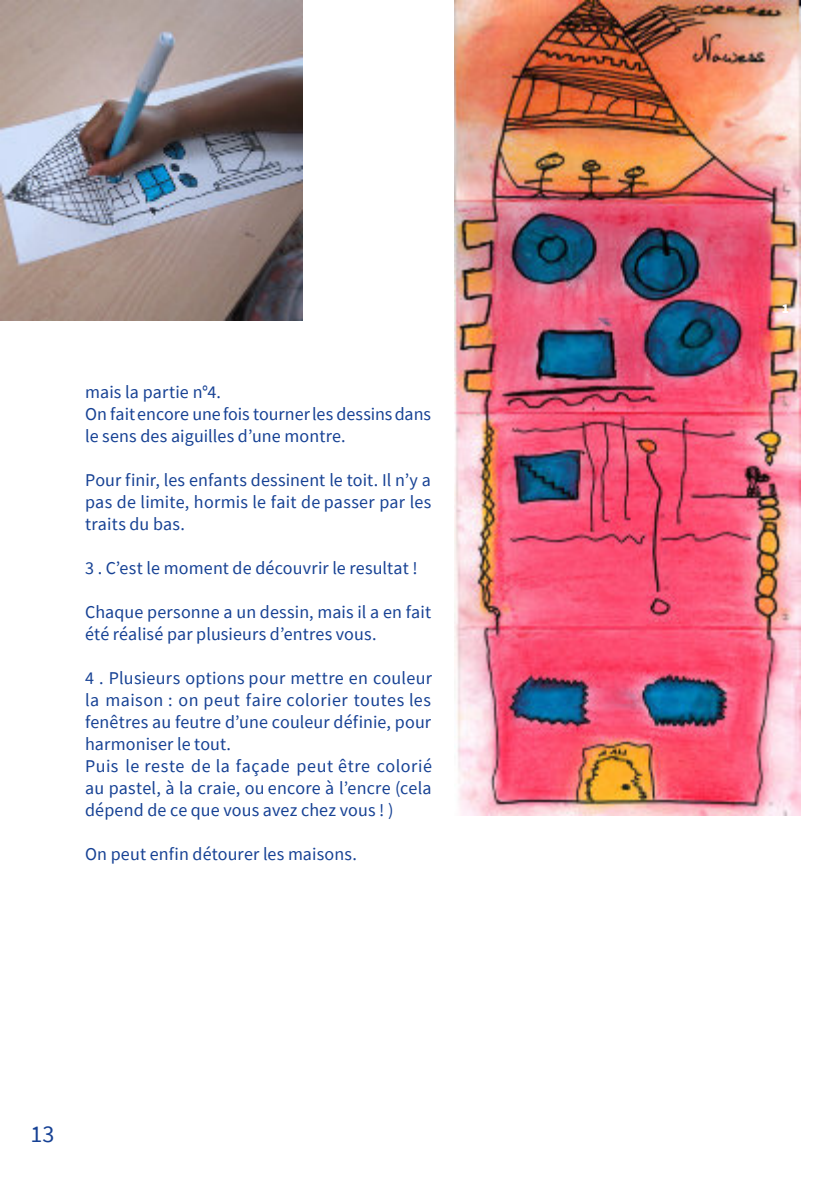
<style>
.page{position:relative;width:840px;height:1191px;background:#fff}
.page>*{position:absolute;margin:0;border:0;box-sizing:border-box;transform-origin:0 0}
.t1{font:24px "Source Sans Pro";color:#164194}
.t2{font:18px/22px "Source Sans Pro";letter-spacing:.01em;color:#164194}
.t3{font:900 13.4px "Source Sans Pro";color:#fff}
</style>
<div class="page">
<img style="left:454px;top:0;width:345px;height:816px">
<img style="left:0;top:0;width:302px;height:320px">
<p class="t2" style="left:85px;top:382px;width:347px">mais la partie n°4.<br>On faitencore unefois tournerles dessinsdans le sens des aiguilles d’une montre.</p>
<p class="t2" style="left:85px;top:470px;width:347px;text-align:justify">Pour finir, les enfants dessinent le toit. Il n’y a pas de limite, hormis le fait de passer par les traits du bas.</p>
<p class="t2" style="left:85px;top:558px;width:334px">3 . C’est le moment de découvrir le resultat !</p>
<p class="t2" style="left:85px;top:602px;width:347px">Chaque personne a un dessin, mais il a en fait été réalisé par plusieurs d’entres vous.</p>
<p class="t2" style="left:85px;top:668px;width:348px">4 . Plusieurs options pour mettre en couleur la maison : on peut faire colorier toutes les fenêtres au feutre d’une couleur définie, pour harmoniser le tout.<br>Puis le reste de la façade peut être colorié au pastel, à la craie, ou encore à l’encre (cela dépend de ce que vous avez chez vous ! )</p>
<p class="t2" style="left:85px;top:844px;width:273px">On peut enfin détourer les maisons.</p>
<h1 class="t1" style="left:31px;top:1124px;width:25px">13</h1>
<p class="t3" style="left:781px;top:303px;width:9px">1</p>
</div>
